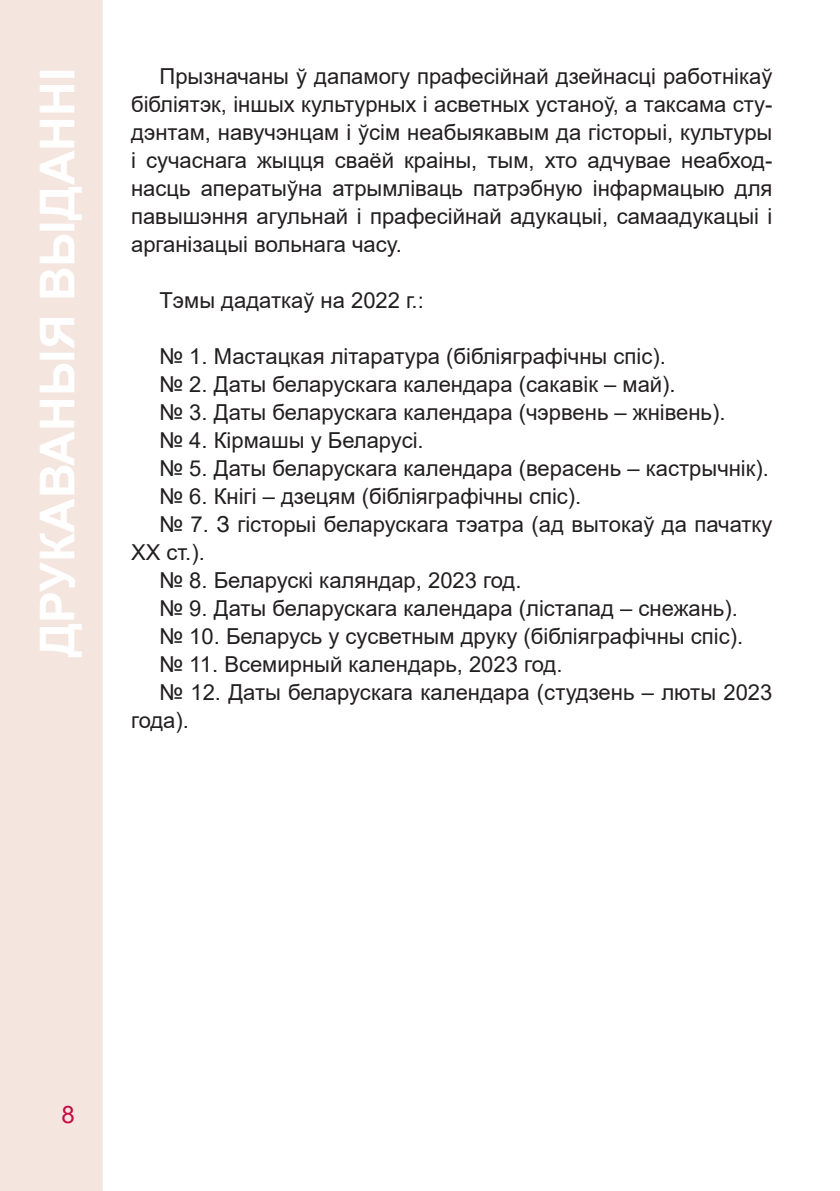
<style>
.page{position:relative;width:840px;height:1191px;background:#fff}
.page>*{position:absolute;margin:0;border:0;box-sizing:border-box;transform-origin:0 0}
.t1{font:700 48px "Arial";color:#fff}
.t2{font:24px "Arial";color:#c60a45}
.Текст2{font:22px/28px "Arial";color:#231f20}
</style>
<div class="page">
<div style="left:0;top:0;width:103px;height:1191px;background:#f4e5df"></div>
<h1 class="t1" style="left:24px;top:657px;width:590px;rotate:-90deg">ДРУКАВАНЫЯ ВЫДАННІ</h1>
<p class="Текст2" style="left:131px;top:62px;width:642px;text-align:justify;text-indent:28px">Прызначаны ў дапамогу прафесійнай дзейнасці работнікаў бібліятэк, іншых культурных і асветных устаноў, а таксама сту&shy;дэнтам, навучэнцам і ўсім неабыякавым да гісторыі, культуры і сучаснага жыцця сваёй краіны, тым, хто адчувае неабход&shy;насць аператыўна атрымліваць патрэбную інфармацыю для павышэння агульнай і прафесійнай адукацыі, самаадукацыі і арганізацыі вольнага часу.</p>
<p class="Текст2" style="left:159px;top:286px;width:266px">Тэмы дадаткаў на 2022 г.:</p>
<p class="Текст2" style="left:159px;top:342px;width:507px">№ 1. Мастацкая літаратура (бібліяграфічны спіс).</p>
<p class="Текст2" style="left:159px;top:370px;width:517px">№ 2. Даты беларускага календара (сакавік – май).</p>
<p class="Текст2" style="left:159px;top:398px;width:567px">№ 3. Даты беларускага календара (чэрвень – жнівень).</p>
<p class="Текст2" style="left:159px;top:426px;width:265px">№ 4. Кірмашы у Беларусі.</p>
<p class="Текст2" style="left:159px;top:454px;width:610px">№ 5. Даты беларускага календара (верасень – кастрычнік).</p>
<p class="Текст2" style="left:159px;top:482px;width:423px">№ 6. Кнігі – дзецям (бібліяграфічны спіс).</p>
<p class="Текст2" style="left:131px;top:510px;width:642px;text-indent:28px">№ 7. З гісторыі беларускага тэатра (ад вытокаў да пачатку<br>XX ст.).</p>
<p class="Текст2" style="left:159px;top:566px;width:363px">№ 8. Беларускі каляндар, 2023 год.</p>
<p class="Текст2" style="left:159px;top:594px;width:579px">№ 9. Даты беларускага календара (лістапад – снежань).</p>
<p class="Текст2" style="left:159px;top:622px;width:584px">№ 10. Беларусь у сусветным друку (бібліяграфічны спіс).</p>
<p class="Текст2" style="left:159px;top:650px;width:404px">№ 11. Всемирный календарь, 2023 год.</p>
<p class="Текст2" style="left:131px;top:678px;width:642px;text-indent:28px">№ 12. Даты беларускага календара (студзень – люты 2023 года).</p>
<p class="t2" style="left:61px;top:1098px;width:15px">8</p>
</div>
